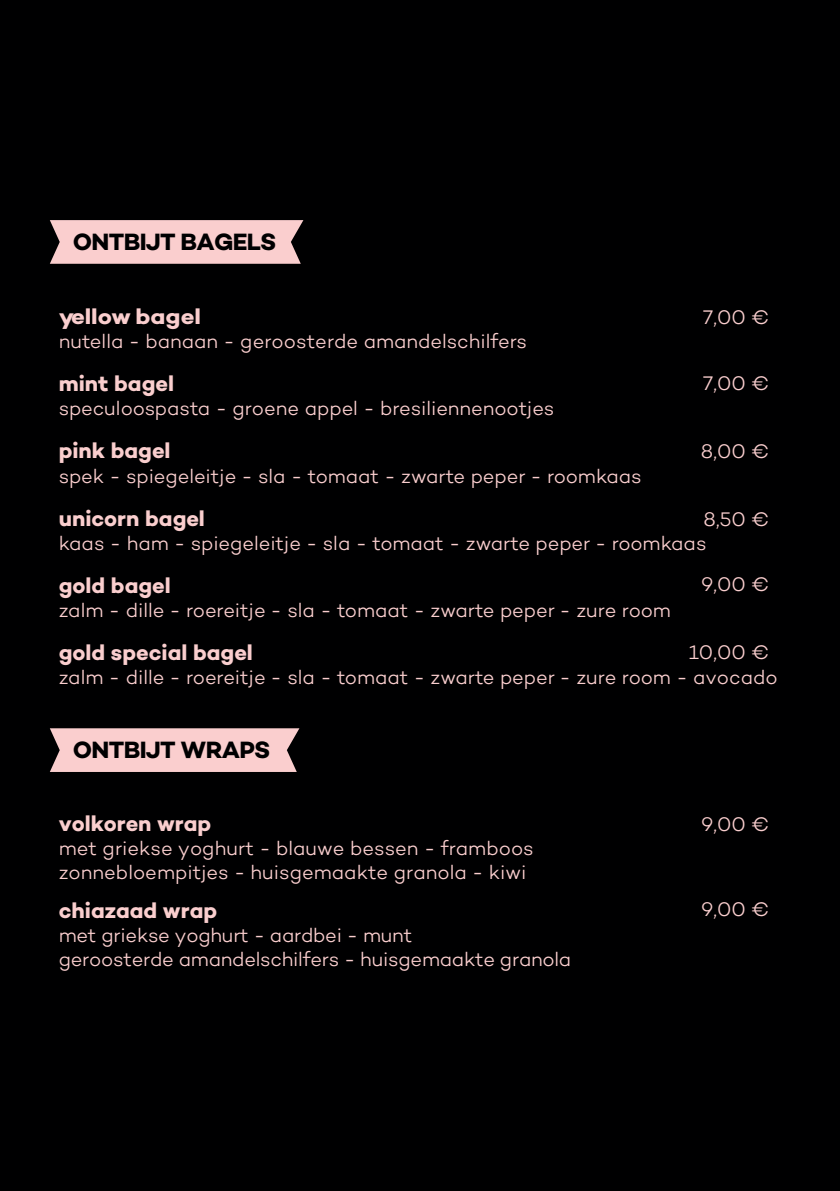
<style>
.page{position:relative;width:840px;height:1191px;background:#fff}
.page>*{position:absolute;margin:0;border:0;box-sizing:border-box;transform-origin:0 0}
.t1{font:24px "Campton Bold DEMO";letter-spacing:-.03em;color:#000001}
.t2{font:22px "Campton Bold DEMO";color:#facece}
.t3{font:22px "Campton Bold DEMO";color:#facece;scale:1.09 1}
.t4{font:20px/24px "Campton Light DEMO";color:#facece}
</style>
<div class="page">
<div style="left:0;top:0;width:839px;height:1191px;background:#000001"></div>
<svg style="left:50px;top:220px;width:253px;height:44px;background:#edc3c3"></svg>
<svg style="left:50px;top:728px;width:249px;height:44px;background:#ecc3c3"></svg>
<p class="t1" style="left:73px;top:228px;width:205px">ONTBIJT BAGELS</p>
<p class="t3" style="left:59px;top:304px;width:132px">yellow bagel</p>
<p class="t4" style="left:59px;top:330px;width:469px">nutella - banaan - geroosterde amandelschilfers</p>
<p class="t2" style="left:59px;top:371px;width:117px">mint bagel</p>
<p class="t4" style="left:59px;top:397px;width:497px">speculoospasta - groene appel - bresiliennenootjes</p>
<p class="t2" style="left:59px;top:438px;width:113px">pink bagel</p>
<p class="t4" style="left:59px;top:464px;width:584px">spek - spiegeleitje - sla - tomaat - zwarte peper - roomkaas</p>
<p class="t2" style="left:59px;top:505px;width:148px">unicorn bagel</p>
<p class="t4" style="left:59px;top:531px;width:649px">kaas - ham - spiegeleitje - sla - tomaat - zwarte peper - roomkaas</p>
<p class="t2" style="left:59px;top:573px;width:113px">gold bagel</p>
<p class="t4" style="left:59px;top:599px;width:613px">zalm - dille - roereitje - sla - tomaat - zwarte peper - zure room</p>
<p class="t4" style="left:702px;top:306px;width:67px">7,00 €</p>
<p class="t4" style="left:702px;top:371px;width:67px">7,00 €</p>
<p class="t4" style="left:700px;top:440px;width:70px">8,00 €</p>
<p class="t4" style="left:703px;top:507px;width:67px">8,50 €</p>
<p class="t4" style="left:700px;top:573px;width:69px">9,00 €</p>
<p class="t2" style="left:59px;top:640px;width:196px">gold special bagel</p>
<p class="t4" style="left:59px;top:666px;width:720px">zalm - dille - roereitje - sla - tomaat - zwarte peper - zure room - avocado</p>
<p class="t4" style="left:688px;top:640px;width:82px">10,00 €</p>
<p class="t1" style="left:73px;top:736px;width:199px">ONTBIJT WRAPS</p>
<p class="t2" style="left:59px;top:810px;width:154px">volkoren wrap</p>
<p class="t4" style="left:59px;top:836px;width:476px">met griekse yoghurt - blauwe bessen - framboos zonnebloempitjes - huisgemaakte granola - kiwi</p>
<p class="t2" style="left:59px;top:897px;width:160px">chiazaad wrap</p>
<p class="t4" style="left:59px;top:923px;width:514px">met griekse yoghurt - aardbei - munt<br>geroosterde amandelschilfers - huisgemaakte granola</p>
<p class="t4" style="left:700px;top:812px;width:69px">9,00 €</p>
<p class="t4" style="left:700px;top:898px;width:69px">9,00 €</p>
</div>
